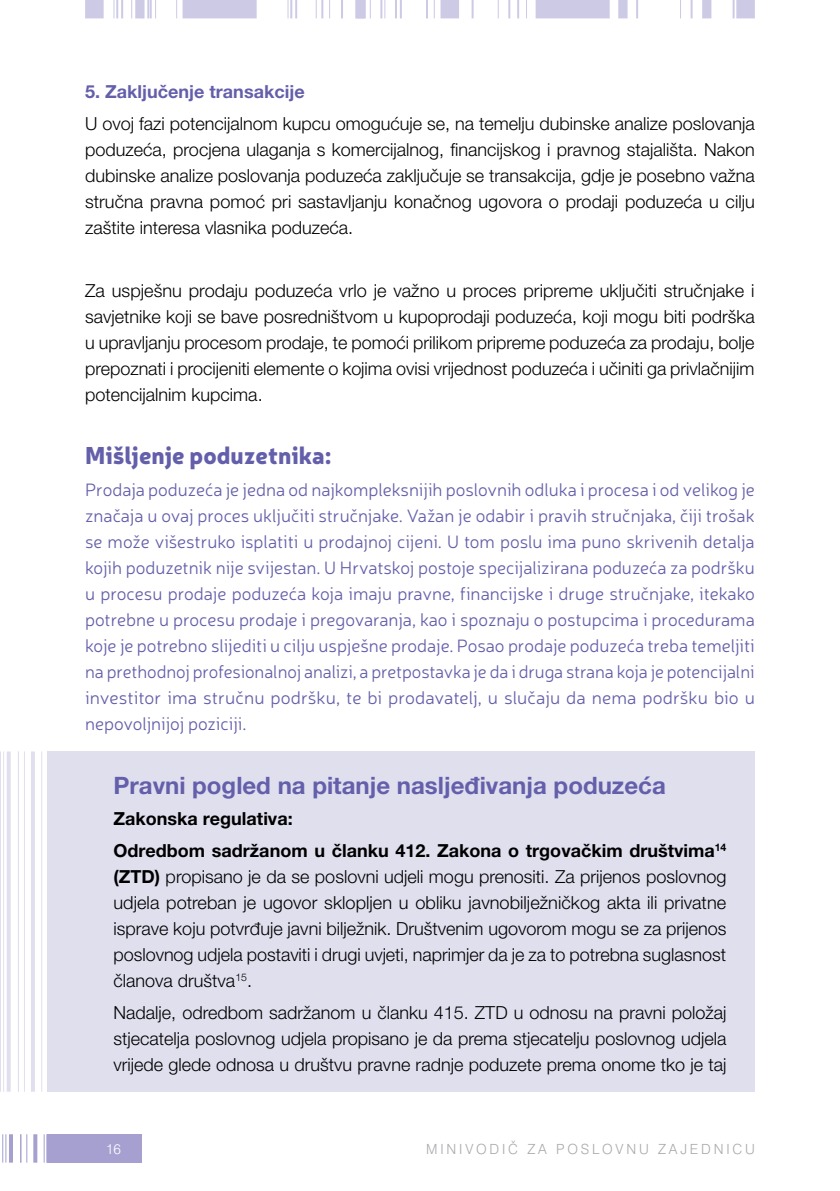
<style>
.page{position:relative;width:840px;height:1191px;background:#fff}
.page>*{position:absolute;margin:0;border:0;box-sizing:border-box;transform-origin:0 0}
.t1{font:700 24px "Helvetica Neue LT Pro";color:#645faa}
.t2{font:900 24px "Neris";color:#645faa}
.t3{font:300 18px/26px "Helvetica Neue LT Pro";color:#000;text-align:justify}
.t4{font:300 18px/26px "Neris";color:#645faa;text-align:justify}
.t5{font:700 18px/31.6px "Helvetica Neue LT Pro";color:#000}
.t6{font:700 18px "Helvetica Neue LT Pro";color:#645faa}
.t7{font:14px "HR Swiss 721 Light BT";letter-spacing:.2em;color:#a7a9ac}
.t8{font:14px "HR Swiss 721 Light BT";color:#fff}
.s1{font-weight:700}
</style>
<div class="page">
<div style="left:48px;top:751px;width:706px;height:340px;background:#e0dfee"></div>
<hr style="left:31px;top:751px;width:4px;height:340px;background:#e0dfee">
<hr style="left:7px;top:751px;width:4px;height:340px;background:#e0dfee">
<hr style="left:24px;top:751px;width:1px;height:340px;background:#645faa">
<hr style="left:0;top:751px;width:1px;height:340px;background:#645faa">
<hr style="left:41px;top:751px;width:1px;height:340px;background:#645faa">
<hr style="left:3px;top:751px;width:1px;height:340px;background:#645faa">
<hr style="left:18px;top:751px;width:1px;height:340px;background:#645faa">
<div style="left:47px;top:1134px;width:95px;height:28px;background:#a5a0cf"></div>
<svg style="left:33px;top:1134px;width:4px;height:28px"></svg>
<hr style="left:9px;top:1134px;width:4px;height:28px;background:#a5a0cf">
<svg style="left:44px;top:1134px;width:3px;height:28px"></svg>
<svg style="left:2px;top:1134px;width:5px;height:28px"></svg>
<svg style="left:20px;top:1134px;width:7px;height:28px"></svg>
<div style="left:736px;top:0;width:18px;height:18px;background:#cdcae6"></div>
<div style="left:535px;top:0;width:74px;height:18px;background:#cdcae6"></div>
<div style="left:182px;top:0;width:74px;height:18px;background:#cdcae6"></div>
<div style="left:440px;top:0;width:19px;height:18px;background:#cdcae6"></div>
<div style="left:85px;top:0;width:19px;height:18px;background:#cdcae6"></div>
<div style="left:355px;top:0;width:9px;height:18px;background:#dbd9ed"></div>
<div style="left:701px;top:0;width:10px;height:18px;background:#cdcae6"></div>
<div style="left:135px;top:0;width:9px;height:18px;background:#cdcae6"></div>
<div style="left:356px;top:0;width:9px;height:18px;background:#cdcae6"></div>
<div style="left:618px;top:0;width:9px;height:18px;background:#cdcae6"></div>
<svg style="left:497px;top:0;width:1px;height:18px"></svg>
<svg style="left:329px;top:0;width:1px;height:18px"></svg>
<svg style="left:131px;top:0;width:1px;height:18px"></svg>
<svg style="left:176px;top:0;width:1px;height:18px"></svg>
<svg style="left:341px;top:0;width:2px;height:18px"></svg>
<svg style="left:426px;top:0;width:8px;height:18px"></svg>
<svg style="left:315px;top:0;width:8px;height:18px"></svg>
<svg style="left:144px;top:0;width:12px;height:18px"></svg>
<svg style="left:471px;top:0;width:2px;height:18px"></svg>
<svg style="left:517px;top:0;width:2px;height:18px"></svg>
<svg style="left:636px;top:0;width:1px;height:18px"></svg>
<svg style="left:690px;top:0;width:2px;height:18px"></svg>
<svg style="left:508px;top:0;width:2px;height:18px"></svg>
<svg style="left:380px;top:0;width:5px;height:18px"></svg>
<svg style="left:395px;top:0;width:6px;height:18px"></svg>
<svg style="left:287px;top:0;width:10px;height:18px"></svg>
<svg style="left:113px;top:0;width:10px;height:18px"></svg>
<svg style="left:732px;top:0;width:2px;height:18px"></svg>
<p class="t6" style="left:85px;top:80px;width:221px">5. Zaključenje transakcije</p>
<p class="t3" style="left:85px;top:110px;width:671px">U ovoj fazi potencijalnom kupcu omogućuje se, na temelju dubinske analize poslovanja poduzeća, procjena ulaganja s komercijalnog, financijskog i pravnog stajališta. Nakon dubinske analize poslovanja poduzeća zaključuje se transakcija, gdje je posebno važna stručna pravna pomoć pri sastavljanju konačnog ugovora o prodaji poduzeća u cilju zaštite interesa vlasnika poduzeća.</p>
<p class="t3" style="left:85px;top:277px;width:671px">Za uspješnu prodaju poduzeća vrlo je važno u proces pripreme uključiti stručnjake i savjetnike koji se bave posredništvom u kupoprodaji poduzeća, koji mogu biti podrška u upravljanju procesom prodaje, te pomoći prilikom pripreme poduzeća za prodaju, bolje prepoznati i procijeniti elemente o kojima ovisi vrijednost poduzeća i učiniti ga privlačnijim potencijalnim kupcima.</p>
<h1 class="t2" style="left:85px;top:438px;width:247px">Mišljenje poduzetnika:</h1>
<p class="t4" style="left:85px;top:476px;width:671px">Prodaja poduzeća je jedna od najkompleksnijih poslovnih odluka i procesa i od velikog je značaja u ovaj proces uključiti stručnjake. Važan je odabir i pravih stručnjaka, čiji trošak se može višestruko isplatiti u prodajnoj cijeni. U tom poslu ima puno skrivenih detalja kojih poduzetnik nije svijestan. U Hrvatskoj postoje specijalizirana poduzeća za podršku u procesu prodaje poduzeća koja imaju pravne, financijske i druge stručnjake, itekako potrebne u procesu prodaje i pregovaranja, kao i spoznaju o postupcima i procedurama koje je potrebno slijediti u cilju uspješne prodaje. Posao prodaje poduzeća treba temeljiti na prethodnoj profesionalnoj analizi, a pretpostavka je da i druga strana koja je potencijalni investitor ima stručnu podršku, te bi prodavatelj, u slučaju da nema podršku bio u nepovoljnijoj poziciji.</p>
<h1 class="t1" style="left:113px;top:770px;width:553px">Pravni pogled na pitanje nasljeđivanja poduzeća</h1>
<p class="t5" style="left:113px;top:802px;width:614px">Zakonska regulativa:<br>Odredbom sadržanom u članku 412. Zakona o trgovačkim društvima<sup>14</sup></p>
<p class="t3" style="left:113px;top:863px;width:614px"><span class="s1">(ZTD)</span> propisano je da se poslovni udjeli mogu prenositi. Za prijenos poslovnog udjela potreban je ugovor sklopljen u obliku javnobilježničkog akta ili privatne isprave koju potvrđuje javni bilježnik. Društvenim ugovorom mogu se za prijenos poslovnog udjela postaviti i drugi uvjeti, naprimjer da je za to potrebna suglasnost članova društva<sup>15</sup>.</p>
<p class="t3" style="left:113px;top:998px;width:614px">Nadalje, odredbom sadržanom u članku 415. ZTD u odnosu na pravni položaj stjecatelja poslovnog udjela propisano je da prema stjecatelju poslovnog udjela vrijede glede odnosa u društvu pravne radnje poduzete prema onome tko je taj</p>
<p class="t8" style="left:106px;top:1140px;width:16px">16</p>
<p class="t7" style="left:426px;top:1140px;width:330px">MINIVODIČ ZA POSLOVNU ZAJEDNICU</p>
</div>
